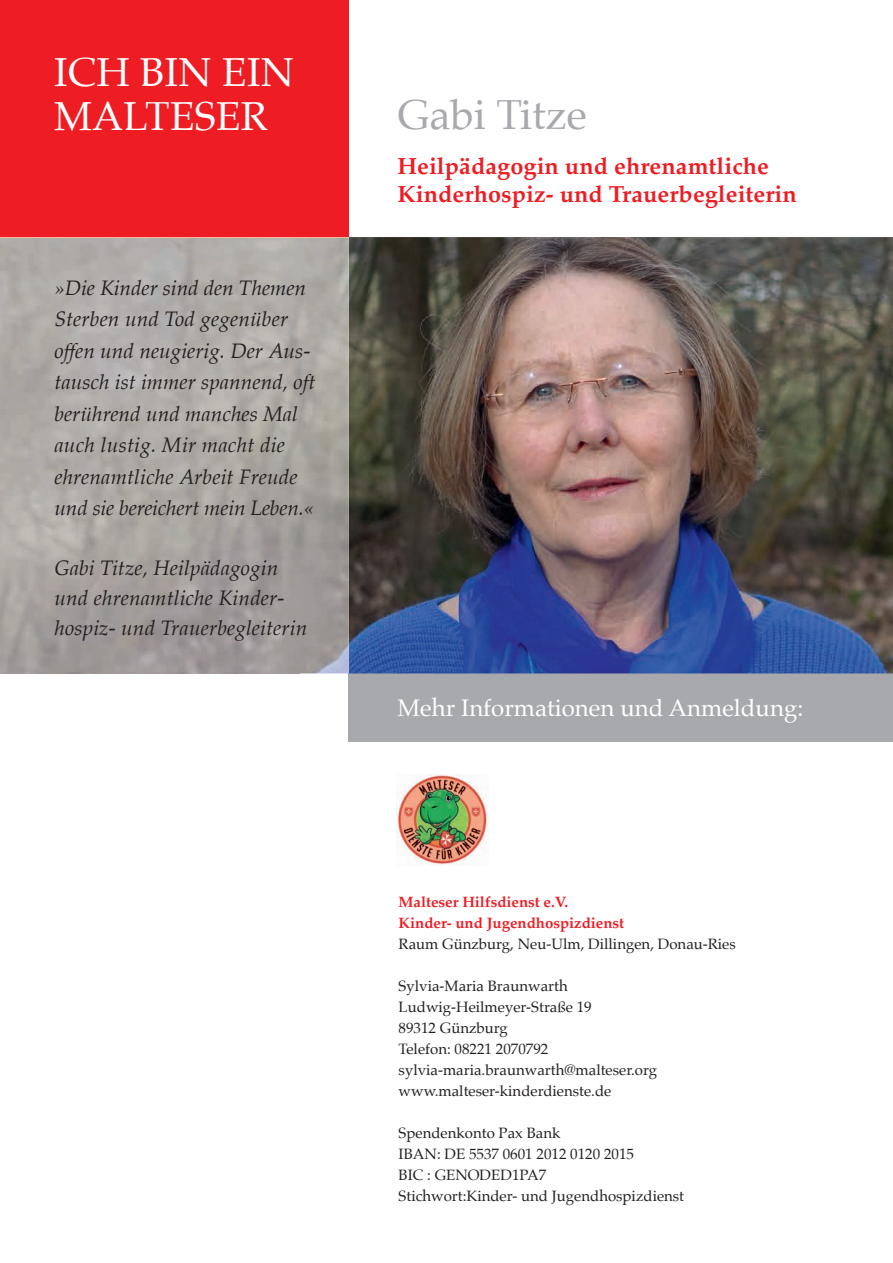
<style>
.page{position:relative;width:893px;height:1263px;background:#fff}
.page>*{position:absolute;margin:0;border:0;box-sizing:border-box;transform-origin:0 0}
.t1{font:42px "Palatino";color:#a8a9ad}
.t2{font:40.5px/43.5px "Palatino";letter-spacing:.005em;color:#fff}
.t3{font:24px "Palatino";color:#fff}
.t4{font:700 23.4px/28.5px "Palatino";letter-spacing:.005em;color:#ee1d23}
.t5{font:italic 21px/31.5px "Palatino";letter-spacing:.005em;color:#231f20}
.t6{font:15px/21px "Palatino";color:#231f20}
.t7{font:700 15px/21px "Palatino";color:#ee1d23}
</style>
<div class="page">
<div style="left:349px;top:673px;width:544px;height:68px;background:#a8a9ad"></div>
<img style="left:349px;top:237px;width:544px;height:436px">
<div style="left:0;top:0;width:349px;height:237px;background:#ee1d23"></div>
<hr style="left:0;top:237px;width:349px;height:1px;background:#fab9a1">
<img style="left:396px;top:774px;width:92px;height:91px">
<h2 class="t2" style="left:54px;top:50px;width:242px">ICH BIN EIN<br>MALTESER</h2>
<h3 class="t5" style="left:54px;top:271px;width:263px">»Die Kinder sind den Themen<br>Sterben und Tod gegenüber offen und neugierig. Der Aus&shy;tausch ist immer spannend, oft berührend und manches Mal auch lustig. Mir macht die ehrenamtliche Arbeit Freude und sie bereichert mein Leben.«</h3>
<h3 class="t5" style="left:54px;top:553px;width:255px;line-height:30px">Gabi Titze, Heilpädagogin und ehrenamtliche Kinder&shy;hospiz- und Trauerbegleiterin</h3>
<h1 class="t1" style="left:398px;top:80px;width:191px">Gabi Titze</h1>
<h3 class="t4" style="left:398px;top:151px;width:401px">Heilpädagogin und ehrenamtliche<br>Kinderhospiz- und Trauerbegleiterin</h3>
<h3 class="t3" style="left:398px;top:687px;width:407px">Mehr Informationen und Anmeldung:</h3>
<p class="t7" style="left:399px;top:891px;width:227px">Malteser Hilfsdienst e.V.<br>Kinder- und Jugendhospizdienst</p>
<p class="t6" style="left:399px;top:933px;width:339px">Raum Günzburg, Neu-Ulm, Dillingen, Donau-Ries</p>
<p class="t6" style="left:399px;top:975px;width:260px">Sylvia-Maria Braunwarth<br>Ludwig-Heilmeyer-Straße 19<br>89312 Günzburg<br>Telefon: 08221 2070792 sylvia-maria.braunwarth@malteser.org www.malteser-kinderdienste.de</p>
<p class="t6" style="left:399px;top:1122px;width:287px">Spendenkonto Pax Bank<br>IBAN: DE 5537 0601 2012 0120 2015<br>BIC : GENODED1PA7<br>Stichwort:Kinder- und Jugendhospizdienst</p>
</div>
